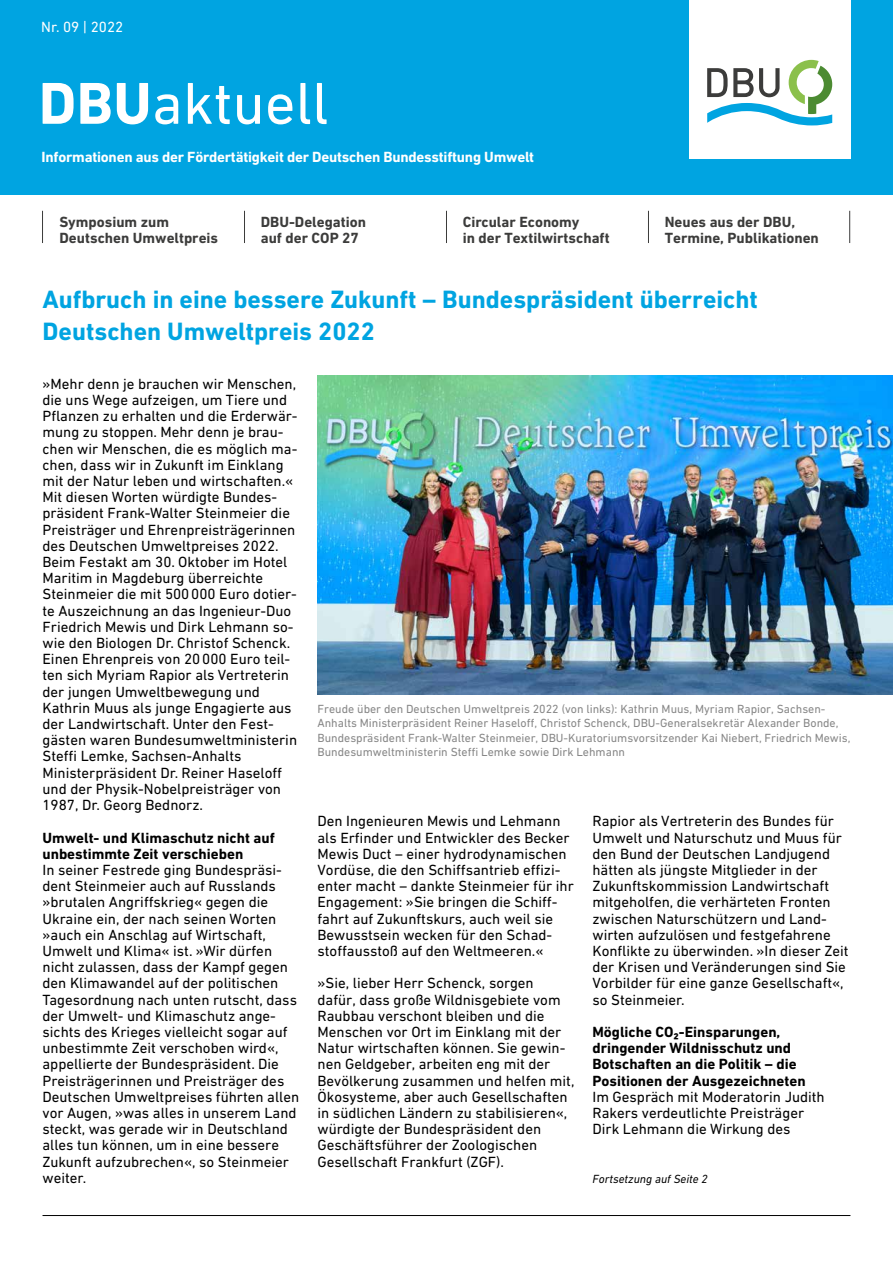
<style>
.page{position:relative;width:893px;height:1263px;background:#fff}
.page>*{position:absolute;margin:0;border:0;box-sizing:border-box;transform-origin:0 0}
.t1{font:60px "DIN Next W1 G";color:#fff}
.Überschrift_17pt_bla{font:700 25.5px/32.4px "DIN Next W1 G";color:#00a4e1}
.Text_10pt_schwarz{font:15px/16.2px "DIN Next W1 G";color:#000}
.Überschrift_10pt_sch{font:700 15px/16.2px "DIN Next W1 G";color:#000}
.t2{font:700 15px/16.2px "DIN Next W1 G";color:#3c3c3b}
.Text_10pt_weiss{font:700 15px "DIN Next W1 G";letter-spacing:-.015em;color:#fff}
.t3{font:15px "DIN Next W1 G";color:#fff}
.t4{font:12px/14.4px "DIN Next W1 G";color:#878787}
.t5{font:italic 12px "DIN Next W1 G";color:#000}
.s1{font-weight:700}
</style>
<div class="page">
<hr style="left:43px;top:1215px;width:807px;height:1px;background:#000">
<img style="left:317px;top:376px;width:576px;height:318px">
<hr style="left:244px;top:211px;width:1px;height:32px;background:#3c3c3b">
<hr style="left:446px;top:211px;width:1px;height:32px;background:#3c3c3b">
<hr style="left:648px;top:211px;width:1px;height:32px;background:#3c3c3b">
<hr style="left:42px;top:211px;width:1px;height:32px;background:#3c3c3b">
<hr style="left:849px;top:211px;width:1px;height:32px;background:#3c3c3b">
<div style="left:0;top:0;width:893px;height:194px;background:#00a4e1"></div>
<div style="left:689px;top:0;width:161px;height:159px;background:#fff"></div>
<svg style="left:707px;top:60px;width:125px;height:65px"></svg>
<p class="t3" style="left:41px;top:19px;width:84px">Nr. 09 | 2022</p>
<p class="t1" style="left:39px;top:69px;width:292px"><span class="s1">DBU</span>aktuell</p>
<p class="Text_10pt_weiss" style="left:41px;top:148px;width:494px">Informationen aus der Fördertätigkeit der Deutschen Bundesstiftung Umwelt</p>
<p class="t2" style="left:60px;top:214px;width:160px">Symposium zum<br>Deutschen Umweltpreis</p>
<p class="t2" style="left:463px;top:214px;width:148px">Circular Economy<br>in der Textilwirtschaft</p>
<p class="t2" style="left:261px;top:214px;width:107px">DBU-Delegation auf der COP 27</p>
<p class="t2" style="left:665px;top:214px;width:156px">Neues aus der DBU,<br>Termine, Publikationen</p>
<p class="Überschrift_17pt_bla" style="left:43px;top:283px;width:717px">Aufbruch in eine bessere Zukunft – Bundespräsident überreicht<br>Deutschen Umweltpreis 2022</p>
<p class="Text_10pt_schwarz" style="left:43px;top:375px;width:256px">»Mehr denn je brauchen wir Menschen, die uns Wege aufzeigen, um Tiere und Pflanzen zu erhalten und die Erderwär&shy;mung zu stoppen. Mehr denn je brau&shy;chen wir Menschen, die es möglich ma&shy;chen, dass wir in Zukunft im Einklang mit der Natur leben und wirtschaften.« Mit diesen Worten würdigte Bundes&shy;präsident Frank-Walter Steinmeier die Preisträger und Ehrenpreisträgerinnen des Deutschen Umweltpreises 2022.<br>Beim Festakt am 30. Oktober im Hotel Maritim in Magdeburg überreichte Steinmeier die mit 500000 Euro dotier&shy;te Auszeichnung an das Ingenieur-Duo Friedrich Mewis und Dirk Lehmann so&shy;wie den Biologen Dr. Christof Schenck.<br>Einen Ehrenpreis von 20000 Euro teil&shy;ten sich Myriam Rapior als Vertreterin der jungen Umweltbewegung und Kathrin Muus als junge Engagierte aus der Landwirtschaft. Unter den Fest&shy;gästen waren Bundesumweltministerin Steffi Lemke, Sachsen-Anhalts Ministerpräsident Dr. Reiner Haseloff und der Physik-Nobelpreisträger von 1987, Dr. Georg Bednorz.</p>
<h1 class="Überschrift_10pt_sch" style="left:43px;top:829px;width:234px">Umwelt- und Klimaschutz nicht auf unbestimmte Zeit verschieben</h1>
<p class="Text_10pt_schwarz" style="left:43px;top:861px;width:258px">In seiner Festrede ging Bundespräsi&shy;dent Steinmeier auch auf Russlands »brutalen Angriffskrieg« gegen die Ukraine ein, der nach seinen Worten »auch ein Anschlag auf Wirtschaft, Umwelt und Klima« ist. »Wir dürfen nicht zulassen, dass der Kampf gegen den Klimawandel auf der politischen Tagesordnung nach unten rutscht, dass der Umwelt- und Klimaschutz ange&shy;sichts des Krieges vielleicht sogar auf unbestimmte Zeit verschoben wird«, appellierte der Bundespräsident. Die Preisträgerinnen und Preisträger des Deutschen Umweltpreises führten allen vor Augen, »was alles in unserem Land steckt, was gerade wir in Deutschland alles tun können, um in eine bessere Zukunft aufzubrechen«, so Steinmeier weiter.</p>
<p class="t4" style="left:317px;top:701px;width:534px">Freude über den Deutschen Umweltpreis 2022 (von links): Kathrin Muus, Myriam Rapior, Sachsen-Anhalts Ministerpräsident Reiner Haseloff, Christof Schenck, DBU-Generalsekretär Alexander Bonde, Bundespräsident Frank-Walter Steinmeier, DBU-Kuratoriumsvorsitzender Kai Niebert, Friedrich Mewis, Bundesumweltministerin Steffi Lemke sowie Dirk Lehmann</p>
<p class="Text_10pt_schwarz" style="left:317px;top:813px;width:258px">Den Ingenieuren Mewis und Lehmann als Erfinder und Entwickler des Becker Mewis Duct – einer hydrodynamischen Vordüse, die den Schiffsantrieb effizi&shy;enter macht – dankte Steinmeier für ihr Engagement: »Sie bringen die Schiff&shy;fahrt auf Zukunftskurs, auch weil sie Bewusstsein wecken für den Schad&shy;stoffausstoß auf den Weltmeeren.«</p>
<p class="Text_10pt_schwarz" style="left:317px;top:975px;width:258px">»Sie, lieber Herr Schenck, sorgen dafür, dass große Wildnisgebiete vom Raubbau verschont bleiben und die Menschen vor Ort im Einklang mit der Natur wirtschaften können. Sie gewin&shy;nen Geldgeber, arbeiten eng mit der Bevölkerung zusammen und helfen mit, Ökosysteme, aber auch Gesellschaften in südlichen Ländern zu stabilisieren«, würdigte der Bundespräsident den Geschäftsführer der Zoologischen Gesellschaft Frankfurt (ZGF).</p>
<p class="Text_10pt_schwarz" style="left:592px;top:813px;width:258px">Rapior als Vertreterin des Bundes für Umwelt und Naturschutz und Muus für den Bund der Deutschen Landjugend hätten als jüngste Mitglieder in der Zukunftskommission Landwirtschaft mitgeholfen, die verhärteten Fronten zwischen Naturschützern und Land&shy;wirten aufzulösen und festgefahrene Konflikte zu überwinden. »In dieser Zeit der Krisen und Veränderungen sind Sie Vorbilder für eine ganze Gesellschaft«, so Steinmeier.</p>
<h1 class="Überschrift_10pt_sch" style="left:592px;top:1024px;width:215px">Mögliche CO₂-Einsparungen, dringender Wildnisschutz und<br>Botschaften an die Politik – die<br>Positionen der Ausgezeichneten</h1>
<p class="Text_10pt_schwarz" style="left:592px;top:1088px;width:234px">Im Gespräch mit Moderatorin Judith<br>Rakers verdeutlichte Preisträger<br>Dirk Lehmann die Wirkung des</p>
<p class="t5" style="left:592px;top:1172px;width:117px">Fortsetzung auf Seite 2</p>
</div>
